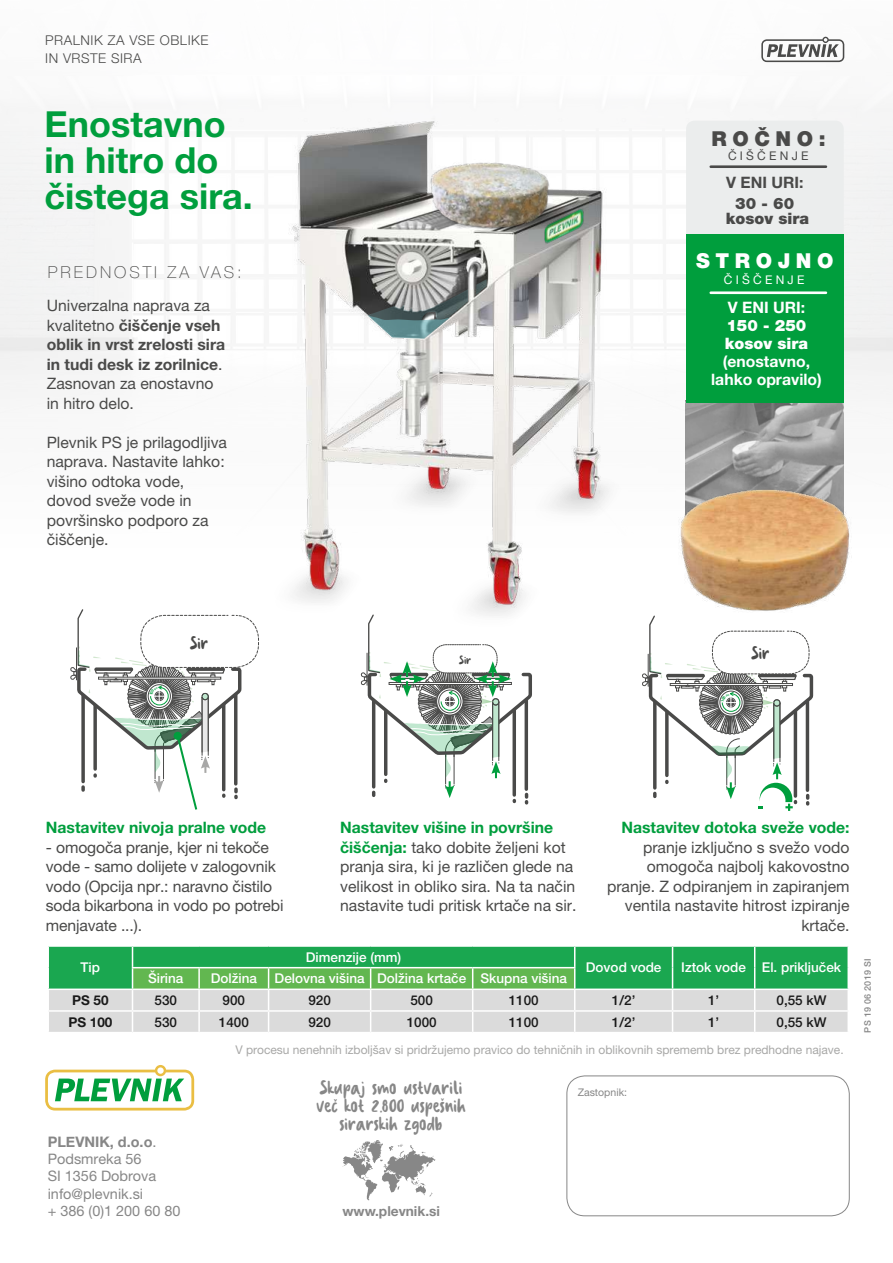
<style>
.page{position:relative;width:893px;height:1263px;background:#fff}
.page>*{position:absolute;margin:0;border:0;box-sizing:border-box;transform-origin:0 0}
.t1{font:700 36px/36px "Helvetica Neue LT Pro";color:#009e3d}
.t2{font:900 20.55px "Helvetica Neue LT Pro";letter-spacing:.27em;color:#fff}
.t3{font:900 20.55px "Helvetica Neue LT Pro";letter-spacing:.27em;color:#4a4a49}
.t4{font:19.5px/18.1px "Sookie";color:#878787;text-align:center}
.t5{font:18.15px "Sookie";color:#4a4a49}
.t6{font:100 16.5px "Helvetica Neue LT Pro";letter-spacing:.18em;color:#4a4a49}
.t7{font:15.75px/19.5px "Helvetica Neue LT Pro";color:#4a4a49}
.t8{font:700 15.75px "Helvetica Neue LT Pro";color:#009e3d}
.t9{font:700 15.75px/18px "Helvetica Neue LT Pro";color:#fff;text-align:center}
.t10{font:900 15.75px/18px "Helvetica Neue LT Pro";color:#fff}
.t11{font:900 15.75px/15px "Helvetica Neue LT Pro";color:#4a4a49;text-align:center}
.t12{font:700 15.75px "Helvetica Neue LT Pro";color:#4a4a49}
.t13{font:14.4px/17.4px "Helvetica Neue LT Pro";color:#878787}
.t14{font:700 14.4px "Helvetica Neue";color:#878787}
.t15{font:700 13.65px "Helvetica Neue";color:#878787}
.t16{font:500 13.5px "Helvetica Neue LT Pro";color:#fff}
.t17{font:500 13.5px "Helvetica Neue LT Pro";color:#000}
.t18{font:300 13.5px/18px "Helvetica Neue LT Pro";letter-spacing:.04em;color:#4a4a49}
.t19{font:700 13.5px "Helvetica Neue LT Pro";color:#000}
.t20{font:12px "Helvetica Neue LT Pro";color:#a8a8a7}
.t21{font:12px "Helvetica Neue LT Pro";letter-spacing:.27em;color:#4a4a49}
.t22{font:12px "Helvetica Neue LT Pro";letter-spacing:.27em;color:#fff}
.t23{font:12px "Sookie";color:#4a4a49}
.t24{font:10.5px "Helvetica Neue LT Pro";color:#878787}
.t25{font:500 9px "Helvetica Neue LT Pro";letter-spacing:.03em;color:#878787}
.s1{font-weight:700}
.s2{font-weight:700;color:#009e3d}
.s3{font-family:"Helvetica Neue LT Pro";font-weight:400}
</style>
<div class="page">
<hr style="left:130px;top:131px;width:599px;height:3px;background:#c6c6c6">
<hr style="left:130px;top:170px;width:599px;height:3px;background:#c6c6c6">
<hr style="left:130px;top:205px;width:599px;height:3px;background:#c6c6c6">
<hr style="left:130px;top:239px;width:599px;height:4px;background:#f6f6f6">
<hr style="left:130px;top:274px;width:599px;height:3px;background:#c6c6c6">
<hr style="left:130px;top:309px;width:599px;height:3px;background:#c6c6c6">
<hr style="left:130px;top:343px;width:599px;height:4px;background:#f6f6f6">
<div style="left:164px;top:131px;width:8px;height:218px;background:#f6f6f6"></div>
<svg style="left:197px;top:131px;width:8px;height:218px"></svg>
<svg style="left:230px;top:131px;width:8px;height:218px"></svg>
<svg style="left:263px;top:131px;width:8px;height:218px"></svg>
<svg style="left:627px;top:125px;width:8px;height:218px"></svg>
<svg style="left:660px;top:125px;width:8px;height:218px"></svg>
<div style="left:126px;top:130px;width:8px;height:219px;background:#f6f6f6"></div>
<svg style="left:761px;top:37px;width:83px;height:25px"></svg>
<svg style="left:360px;top:613px;width:172px;height:190px"></svg>
<img style="left:278px;top:109px;width:336px;height:504px">
<svg style="left:363px;top:127px;width:225px;height:222px"></svg>
<img style="left:416px;top:147px;width:137px;height:94px">
<svg style="left:342px;top:1140px;width:93px;height:60px"></svg>
<svg style="left:45px;top:1065px;width:149px;height:45px"></svg>
<div style="left:567px;top:1076px;width:282px;height:140px;border:1px solid #878787;border-radius:18px"></div>
<img style="left:686px;top:402px;width:158px;height:85px">
<div style="left:686px;top:121px;width:158px;height:113px;background:#ebeded"></div>
<div style="left:686px;top:234px;width:158px;height:168px;background:#009e3d"></div>
<hr style="left:711px;top:165px;width:115px;height:3px;background:#4a4a49">
<hr style="left:711px;top:291px;width:115px;height:3px;background:#fff">
<img style="left:678px;top:487px;width:173px;height:124px">
<svg style="left:48px;top:946px;width:800px;height:86px;background:#8bc69b"></svg>
<hr style="left:847px;top:1012px;width:2px;height:20px;background:#fff">
<svg style="left:70px;top:609px;width:189px;height:201px"></svg>
<svg style="left:642px;top:615px;width:172px;height:196px"></svg>
<p class="t18" style="left:45px;top:31px;width:165px">PRALNIK ZA VSE OBLIKE<br>IN VRSTE SIRA</p>
<h1 class="t1" style="left:45px;top:106px;width:210px">Enostavno in hitro do čistega sira.</h1>
<p class="t6" style="left:48px;top:263px;width:196px">PREDNOSTI ZA VAS:</p>
<p class="t7" style="left:47px;top:296px;width:180px">Univerzalna naprava za kvalitetno <span class="s1">čiščenje vseh oblik in vrst zrelosti sira in tudi desk iz zorilnice</span>.<br>Zasnovan za enostavno in hitro delo.</p>
<p class="t7" style="left:47px;top:432px;width:182px">Plevnik PS je prilagodljiva naprava. Nastavite lahko: višino odtoka vode, dovod sveže vode in površinsko podporo za čiščenje.</p>
<p class="t5" style="left:190px;top:633px;width:20px">Sir</p>
<p class="t23" style="left:459px;top:654px;width:14px">Sir</p>
<h2 class="t3" style="left:711px;top:127px;width:116px">ROČNO:</h2>
<p class="t21" style="left:728px;top:149px;width:82px">ČIŠČENJE</p>
<p class="t12" style="left:726px;top:172px;width:79px">V ENI URI:</p>
<p class="t11" style="left:726px;top:195px;width:85px">30 - 60 kosov sira</p>
<h2 class="t2" style="left:696px;top:248px;width:139px">STROJNO</h2>
<p class="t22" style="left:724px;top:272px;width:82px">ČIŠČENJE</p>
<p class="t9" style="left:728px;top:298px;width:79px">V ENI URI:</p>
<p class="t10" style="left:725px;top:317px;width:85px">150 - 250 kosov sira</p>
<p class="t9" style="left:711px;top:352px;width:112px">(enostavno, lahko opravilo)</p>
<p class="t5" style="left:751px;top:643px;width:20px">Sir</p>
<p class="t8" style="left:46px;top:818px;width:222px">Nastavitev nivoja pralne vode</p>
<p class="t7" style="left:46px;top:837px;width:239px">- omogoča pranje, kjer ni tekoče vode - samo dolijete v zalogovnik vodo (Opcija npr.: naravno čistilo soda bikarbona in vodo po potrebi menjavate ...).</p>
<p class="t7" style="left:340px;top:817px;width:238px"><span class="s2">Nastavitev višine in površine čiščenja:</span> tako dobite željeni kot pranja sira, ki je različen glede na velikost in obliko sira. Na ta način nastavite tudi pritisk krtače na sir.</p>
<p class="t16" style="left:81px;top:960px;width:21px">Tip</p>
<p class="t16" style="left:306px;top:949px;width:97px">Dimenzije (mm)</p>
<p class="t16" style="left:148px;top:970px;width:37px">Širina</p>
<p class="t16" style="left:211px;top:970px;width:48px">Dolžina</p>
<p class="t16" style="left:275px;top:970px;width:294px">Delovna višina Dolžina krtače Skupna višina</p>
<p class="t8" style="left:621px;top:818px;width:230px">Nastavitev dotoka sveže vode:</p>
<p class="t7" style="left:607px;top:837px;width:244px;text-align:right">pranje izključno s svežo vodo omogoča najbolj kakovostno pranje. Z odpiranjem in zapiranjem ventila nastavite hitrost izpiranje krtače.</p>
<p class="t16" style="left:586px;top:960px;width:77px">Dovod vode</p>
<p class="t16" style="left:681px;top:960px;width:161px">Iztok vode El. priključek</p>
<p class="t19" style="left:72px;top:992px;width:38px">PS 50</p>
<p class="t17" style="left:155px;top:992px;width:24px">530</p>
<p class="t17" style="left:223px;top:992px;width:24px">900</p>
<p class="t17" style="left:308px;top:992px;width:24px">920</p>
<p class="t17" style="left:410px;top:992px;width:24px">500</p>
<p class="t17" style="left:509px;top:992px;width:32px">1100</p>
<p class="t17" style="left:612px;top:992px;width:25px">1/2’</p>
<p class="t17" style="left:708px;top:992px;width:13px">1’</p>
<p class="t17" style="left:776px;top:992px;width:52px">0,55 kW</p>
<p class="t19" style="left:68px;top:1013px;width:46px">PS 100</p>
<p class="t17" style="left:155px;top:1014px;width:24px">530</p>
<p class="t17" style="left:219px;top:1014px;width:32px">1400</p>
<p class="t17" style="left:308px;top:1014px;width:24px">920</p>
<p class="t17" style="left:407px;top:1014px;width:32px">1000</p>
<p class="t17" style="left:509px;top:1014px;width:32px">1100</p>
<p class="t17" style="left:612px;top:1014px;width:25px">1/2’</p>
<p class="t17" style="left:708px;top:1014px;width:13px">1’</p>
<p class="t17" style="left:776px;top:1014px;width:52px">0,55 kW</p>
<p class="t14" style="left:48px;top:1130px;width:110px">PLEVNIK, d.o.o<span class="s3">.</span></p>
<p class="t13" style="left:48px;top:1150px;width:134px">Podsmreka 56<br>SI 1356 Dobrova info@plevnik.si<br>+ 386 (0)1 200 60 80</p>
<p class="t20" style="left:235px;top:1042px;width:610px">V procesu nenehnih izboljšav si pridržujemo pravico do tehničnih in oblikovnih sprememb brez predhodne najave.</p>
<p class="t4" style="left:317px;top:1078px;width:151px">Skupaj smo ustvarili več kot 2.800 uspešnih sirarskih zgodb</p>
<p class="t15" style="left:342px;top:1200px;width:99px">www.plevnik.si</p>
<p class="t24" style="left:578px;top:1086px;width:51px">Zastopnik:</p>
<p class="t25" style="left:862px;top:1032px;width:76px;rotate:-90deg">PS 19 06 2019 SI</p>
</div>
